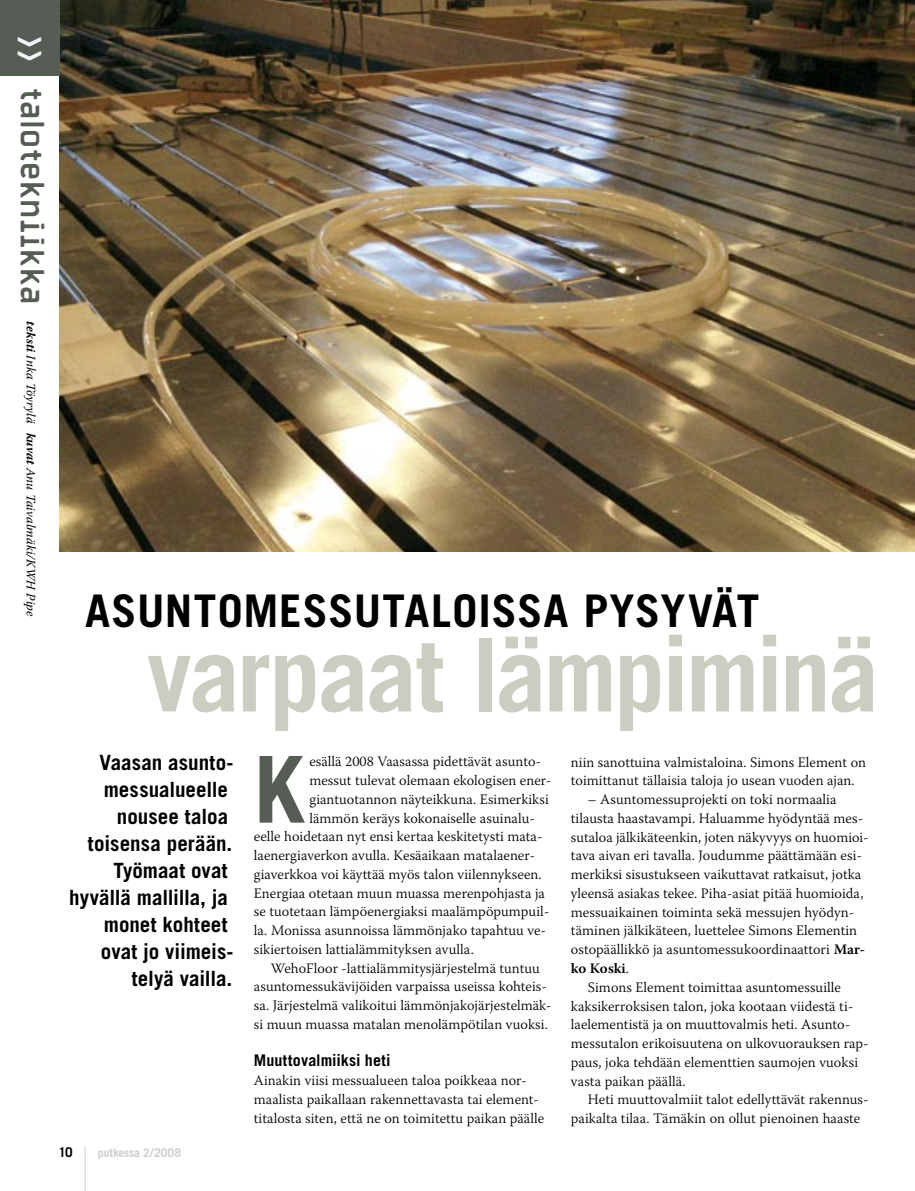
<style>
.page{position:relative;width:915px;height:1191px;background:#fff}
.page>*{position:absolute;margin:0;border:0;box-sizing:border-box;transform-origin:0 0}
.t1{font:700 102px "Trade Gothic LT Std";color:#cacdc0}
.t2{font:700 92.25px "Trade Gothic LT Std";color:#565d54}
.t3{font:300 82.5px "Trade Gothic LT Std";color:#ceced0;scale:.2 1}
.t4{font:700 45px "Trade Gothic LT Std";letter-spacing:.02em;color:#000}
.t5{font:36px "FTN Sauerkrauto";color:#565d54}
.t6{font:700 21px "Trade Gothic LT Std";color:#000}
.t7{font:700 16.05px "Trade Gothic LT Std";color:#000}
.t8{font:300 14.4px/18.8px "Warnock Pro";letter-spacing:.005em;color:#000}
.t9{font:600 14.4px "Warnock Pro";letter-spacing:.005em;color:#000}
.t10{font:700 13.5px "Trade Gothic LT Std";color:#000}
.t11{font:italic 12.75px "Warnock Pro";color:#000}
.t12{font:700 12px "Trade Gothic LT Std";letter-spacing:.01em;color:#ceced0}
.s1{color:#f1f3f6}
.s2{font-weight:700}
.s3{font-weight:600}
.s4{font-weight:300}
</style>
<div class="page">
<img style="left:60px;top:0;width:854px;height:551px">
<div style="left:0;top:0;width:60px;height:76px;background:#565d54"></div>
<h3 class="t5" style="left:48px;top:35px;width:271px;rotate:90deg"><span class="s1">&gt;&gt;</span> talotekniikka</h3>
<p class="t11" style="left:39px;top:321px;width:297px;rotate:90deg"><span class="s2">teksti</span> Inka Töyrylä <span class="s2">kuvat</span> Anu Taivalmäki/KWH Pipe</p>
<h3 class="t4" style="left:85px;top:583px;width:675px">Asuntomessutaloissa pysyvät</h3>
<h1 class="t1" style="left:146px;top:612px;width:734px">varpaat lämpiminä</h1>
<h3 class="t6" style="left:99px;top:749px;width:134px">Vaasan asunto-</h3>
<h3 class="t6" style="left:104px;top:776px;width:126px">messualueelle</h3>
<h3 class="t6" style="left:117px;top:803px;width:113px">nousee taloa</h3>
<h3 class="t6" style="left:88px;top:830px;width:146px">toisensa- perään.</h3>
<h3 class="t6" style="left:113px;top:857px;width:116px">Työmaat ovat</h3>
<h3 class="t6" style="left:69px;top:884px;width:160px">hyvällä mallilla, ja</h3>
<h3 class="t6" style="left:104px;top:911px;width:125px">monet kohteet</h3>
<h3 class="t6" style="left:101px;top:938px;width:122px">ovat jo viimeis-</h3>
<h3 class="t6" style="left:132px;top:965px;width:102px">telyä vailla.</h3>
<p class="t10" style="left:58px;top:1143px;width:16px">10</p>
<h3 class="t3" style="left:83px;top:1128px;width:20px">|</h3>
<p class="t12" style="left:98px;top:1145px;width:85px">putkessa 2/2008</p>
<h2 class="t2" style="left:254px;top:733px;width:47px">K</h2>
<p class="t8" style="left:309px;top:752px;width:233px">esällä 2008 Vaasassa pidettävät asunto-</p>
<p class="t8" style="left:309px;top:770px;width:243px">messut tulevat olemaan ekologisen ener-</p>
<p class="t8" style="left:309px;top:789px;width:241px">giantuotannon näyteikkuna. Esimerkiksi</p>
<p class="t8" style="left:309px;top:808px;width:227px">lämmön keräys kokonaiselle asuinalu-</p>
<p class="t8" style="left:254px;top:827px;width:290px">eelle hoidetaan nyt ensi kertaa keskitetysti mata-</p>
<p class="t8" style="left:254px;top:845px;width:282px">laenergiaverkon avulla. Kesäaikaan matalaener-</p>
<p class="t8" style="left:254px;top:864px;width:289px">giaverkkoa voi käyttää myös talon viilennykseen.</p>
<p class="t8" style="left:254px;top:883px;width:292px">Energiaa otetaan muun muassa merenpohjasta ja</p>
<p class="t8" style="left:254px;top:902px;width:297px">se tuotetaan lämpöenergiaksi maalämpöpumpuil-</p>
<p class="t8" style="left:254px;top:920px;width:293px">la. Monissa asunnoissa lämmönjako tapahtuu ve-</p>
<p class="t8" style="left:254px;top:939px;width:221px">sikiertoisen lattialämmityksen avulla.</p>
<p class="t8" style="left:271px;top:958px;width:270px">WehoFloor -lattialämmitysjärjestelmä tuntuu</p>
<p class="t8" style="left:254px;top:977px;width:294px">asuntomessukävijöiden varpaissa useissa kohteis-</p>
<p class="t8" style="left:254px;top:995px;width:299px">sa. Järjestelmä valikoitui lämmönjakojärjestelmäk-</p>
<p class="t8" style="left:254px;top:1014px;width:295px">si muun muassa matalan menolämpötilan vuoksi.</p>
<p class="t7" style="left:254px;top:1050px;width:138px">Muuttovalmiiksi heti</p>
<p class="t8" style="left:254px;top:1070px;width:292px">Ainakin viisi messualueen taloa poikkeaa nor&shy;maalista paikallaan rakennettavasta tai element&shy;titalosta siten, että ne on toimitettu paikan päälle</p>
<p class="t8" style="left:570px;top:752px;width:296px">niin sanottuina valmistaloina. Simons Element on toimittanut tällaisia taloja jo usean vuoden ajan.</p>
<p class="t8" style="left:587px;top:790px;width:247px">– Asuntomessuprojekti on toki normaalia-</p>
<p class="t8" style="left:570px;top:808px;width:294px">tilaus-ta haastavampi. Haluamme hyödyntää mes-</p>
<p class="t8" style="left:570px;top:827px;width:298px">sutaloa jälkikäteenkin, joten näkyvyys on huomioi-</p>
<p class="t8" style="left:570px;top:846px;width:292px">tava aivan eri tavalla. Joudumme päättämään esi-</p>
<p class="t8" style="left:570px;top:865px;width:292px">merkiksi sisustukseen vaikuttavat ratkaisut, jotka</p>
<p class="t8" style="left:570px;top:883px;width:294px">yleensä asiakas tekee. Piha-asiat pitää huomioida,</p>
<p class="t8" style="left:570px;top:902px;width:285px">messuaikainen toiminta sekä messujen hyödyn-</p>
<p class="t8" style="left:570px;top:921px;width:287px">täminen jälkikäteen, luettelee Simons Elementin</p>
<p class="t8" style="left:570px;top:940px;width:296px">ostopäällikkö ja asuntomessukoordinaattori <span class="s3">Mar-</span></p>
<p class="t9" style="left:570px;top:959px;width:60px">ko Koski<span class="s4">.</span></p>
<p class="t8" style="left:587px;top:977px;width:254px">Simons Element toimittaa asuntomessuille</p>
<p class="t8" style="left:570px;top:996px;width:284px">kaksikerroksisen talon, joka kootaan viidestä ti-</p>
<p class="t8" style="left:570px;top:1015px;width:281px">laelementistä ja on muuttovalmis heti. Asunto-</p>
<p class="t8" style="left:570px;top:1033px;width:299px">messutalon erikoisuutena on ulkovuorauksen rap-</p>
<p class="t8" style="left:570px;top:1052px;width:288px">paus, joka tehdään elementtien saumojen vuoksi</p>
<p class="t8" style="left:570px;top:1071px;width:116px">vasta paikan päällä.</p>
<p class="t8" style="left:587px;top:1090px;width:282px">Heti muuttovalmiit talot edellyttävät rakennus-</p>
<p class="t8" style="left:570px;top:1108px;width:291px">paikalta tilaa. Tämäkin on ollut pienoinen haaste</p>
</div>
